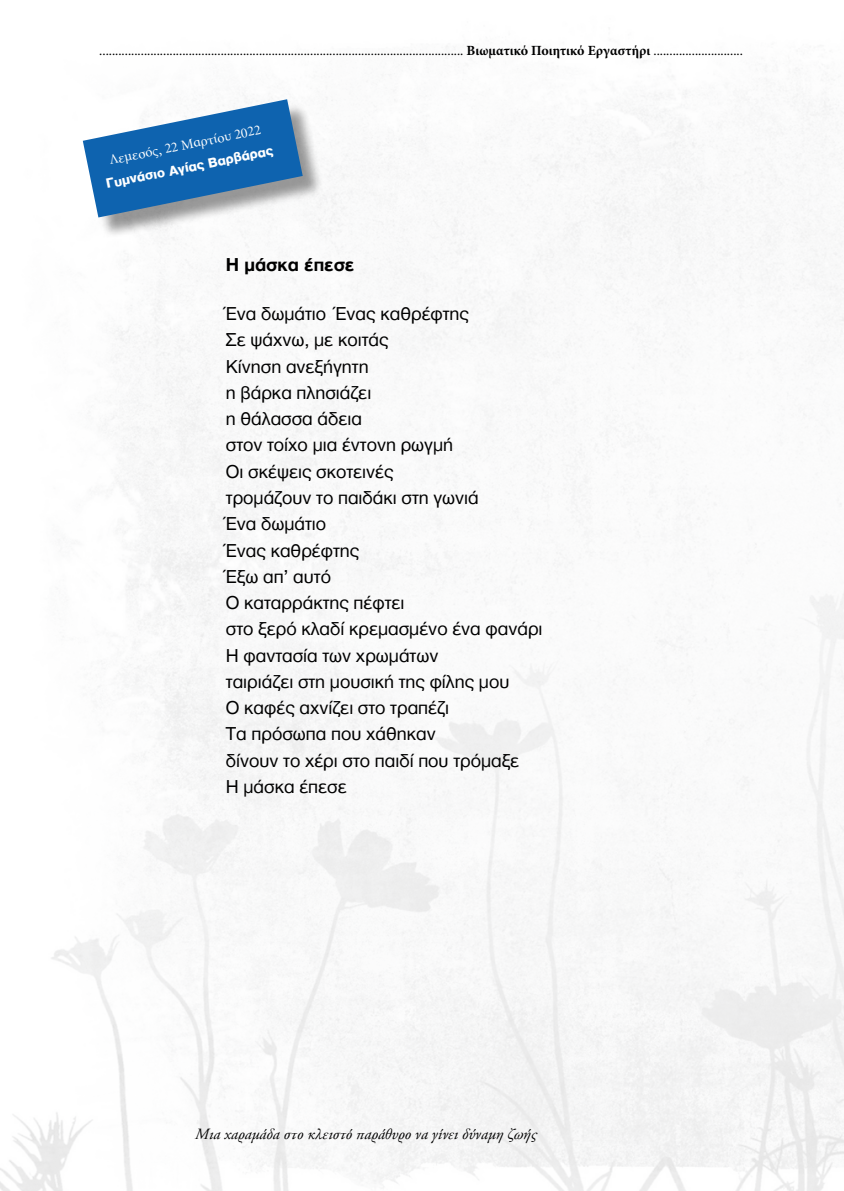
<style>
.page{position:relative;width:844px;height:1191px;background:#fff}
.page>*{position:absolute;margin:0;border:0;box-sizing:border-box;transform-origin:0 0}
.t1{font:19.25px/26.2px "CF Helvetica";color:#000}
.t2{font:700 19.25px "CF Helvetica";color:#000}
.t3{font:italic 15.75px "CF Garamond";color:#000}
.t4{font:14px "Minion Pro";color:#000}
.t5{font:14px "Minion Greek";color:#fff}
.t6{font:800 14px "CF Helvetica";color:#fff}
.s1{font-weight:700}
</style>
<div class="page">
<div style="left:86px;top:102px;width:237px;height:137px;background:#000;opacity:.4"></div>
<svg style="left:83px;top:99px;width:219px;height:118px"></svg>
<p class="t4" style="left:99px;top:41px;width:645px">.................................................................................................................. <span class="s1">Βιωματικό Ποιητικό Εργαστήρι</span> ............................</p>
<p class="t5" style="left:108px;top:153px;width:156px;rotate:-11deg">Λεμεσός, 22 Μαρτίου 2022</p>
<p class="t6" style="left:105px;top:176px;width:172px;rotate:-11deg">Γυμνάσιο Αγίας Βαρβάρας</p>
<p class="t2" style="left:226px;top:254px;width:130px">Η μάσκα έπεσε</p>
<p class="t1" style="left:226px;top:301px;width:318px">Ένα δωμάτιο Ένας καθρέφτης<br>Σε ψάχνω, με κοιτάς<br>Κίνηση ανεξήγητη<br>η βάρκα πλησιάζει<br>η θάλασσα άδεια<br>στον τοίχο μια έντονη ρωγμή<br>Οι σκέψεις σκοτεινές<br>τρομάζουν το παιδάκι στη γωνιά<br>Ένα δωμάτιο<br>Ένας καθρέφτης<br>Έξω απ’ αυτό<br>Ο καταρράκτης πέφτει<br>στο ξερό κλαδί κρεμασμένο ένα φανάρι<br>Η φαντασία των χρωμάτων<br>ταιριάζει στη μουσική της φίλης μου<br>Ο καφές αχνίζει στο τραπέζι<br>Τα πρόσωπα που χάθηκαν<br>δίνουν το χέρι στο παιδί που τρόμαξε<br>Η μάσκα έπεσε</p>
<p class="t3" style="left:194px;top:1125px;width:343px">Μια χαραμάδα στο κλειστό παράθυρο να γίνει δύναμη ζωής</p>
</div>
